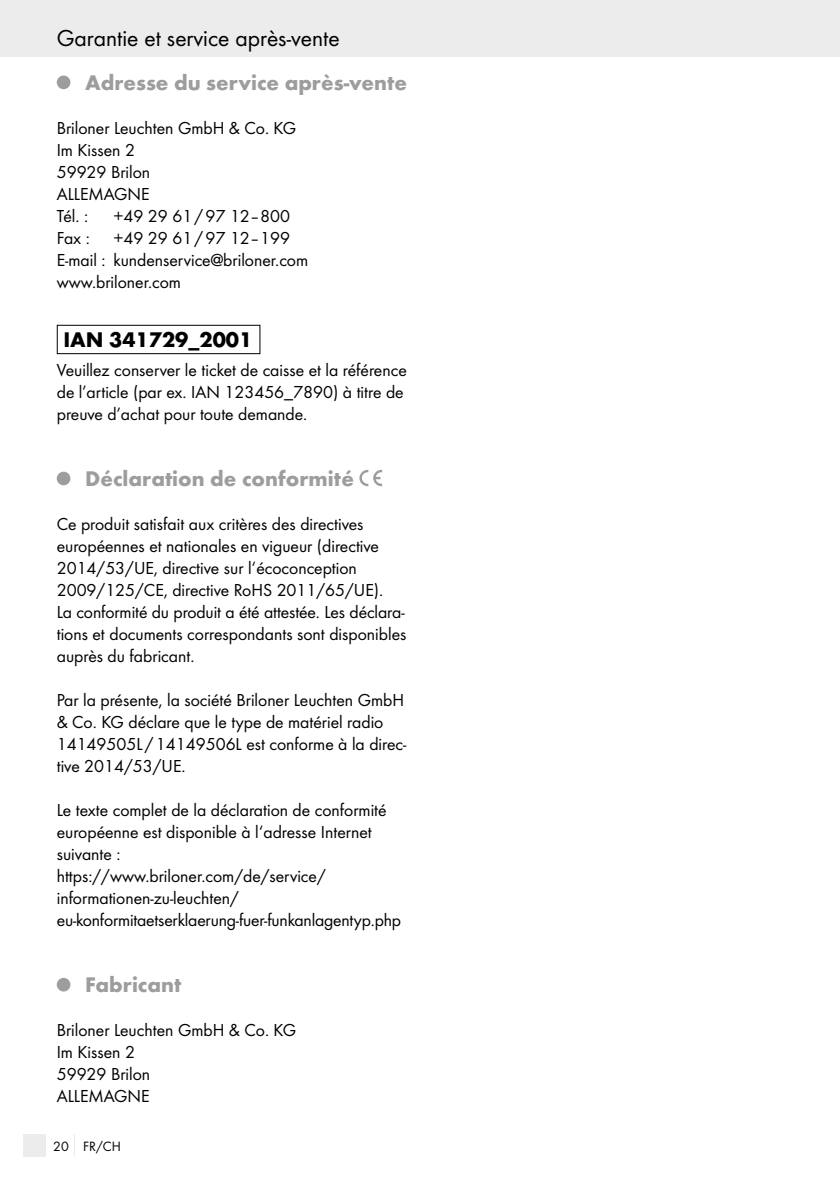
<style>
.page{position:relative;width:840px;height:1191px;background:#fff}
.page>*{position:absolute;margin:0;border:0;box-sizing:border-box;transform-origin:0 0}
.t1{font:24px "Futura Boo";color:#000}
.t2{font:700 22px "Futura";color:#9c9d9d}
.t3{font:700 22px "Futura";color:#000}
.t4{font:18px/22px "Futura Boo";color:#000}
.t5{font:14px "Futura Boo";color:#000}
</style>
<div class="page">
<div style="left:0;top:0;width:839px;height:57px;background:#ececec"></div>
<div style="left:23px;top:1134px;width:22px;height:23px;background:#ececec"></div>
<svg style="left:74px;top:1134px;width:1px;height:23px"></svg>
<div style="left:57px;top:76px;width:13px;height:13px;background:#9c9d9d;border-radius:50%"></div>
<div style="left:57px;top:325px;width:203px;height:29px;border:1px solid #000"></div>
<div style="left:57px;top:472px;width:13px;height:13px;background:#9c9d9d;border-radius:50%"></div>
<svg style="left:359px;top:470px;width:23px;height:16px"></svg>
<div style="left:57px;top:978px;width:13px;height:13px;background:#9c9d9d;border-radius:50%"></div>
<h1 class="t1" style="left:57px;top:24px;width:284px">Garantie et service après-vente</h1>
<p class="t2" style="left:85px;top:69px;width:323px">Adresse du service après-vente</p>
<p class="t4" style="left:57px;top:117px;width:241px">Briloner Leuchten GmbH &amp; Co. KG<br>Im Kissen 2<br>59929 Brilon<br>ALLEMAGNE<br>Tél. :</p>
<p class="t4" style="left:113px;top:205px;width:178px">+49 29 61/97 12–800</p>
<p class="t4" style="left:57px;top:227px;width:253px;text-indent:57px">+49 29 61/97 12–199<br>E-mail : kundenservice@briloner.com www.briloner.com</p>
<p class="t4" style="left:57px;top:227px;width:35px">Fax :</p>
<p class="t3" style="left:63px;top:326px;width:190px">IAN 341729_2001</p>
<p class="t4" style="left:57px;top:359px;width:351px">Veuillez conserver le ticket de caisse et la référence de l’article (par ex. IAN 123456_7890) à titre de preuve d’achat pour toute demande.</p>
<p class="t2" style="left:85px;top:465px;width:270px">Déclaration de conformité</p>
<p class="t4" style="left:57px;top:513px;width:351px">Ce produit satisfait aux critères des directives européennes et nationales en vigueur (directive 2014/53/UE, directive sur l‘écoconception 2009/125/CE, directive RoHS 2011/65/UE).<br>La conformité du produit a été attestée. Les déclara&shy;tions et documents correspondants sont disponibles auprès du fabricant.</p>
<p class="t4" style="left:57px;top:689px;width:351px">Par la présente, la société Briloner Leuchten GmbH &amp; Co. KG déclare que le type de matériel radio 14149505L /14149506L est conforme à la direc&shy;tive 2014/53/UE.</p>
<p class="t4" style="left:57px;top:799px;width:346px">Le texte complet de la déclaration de conformité européenne est disponible à l‘adresse Internet suivante :<br>https://www.briloner.com/de/service/ informationen-zu-leuchten/ eu-konformitaetserklaerung-fuer-funkanlagentyp.php</p>
<p class="t2" style="left:85px;top:971px;width:98px">Fabricant</p>
<p class="t4" style="left:57px;top:1019px;width:241px">Briloner Leuchten GmbH &amp; Co. KG<br>Im Kissen 2<br>59929 Brilon<br>ALLEMAGNE</p>
<p class="t5" style="left:53px;top:1137px;width:69px">20 FR/CH</p>
</div>
